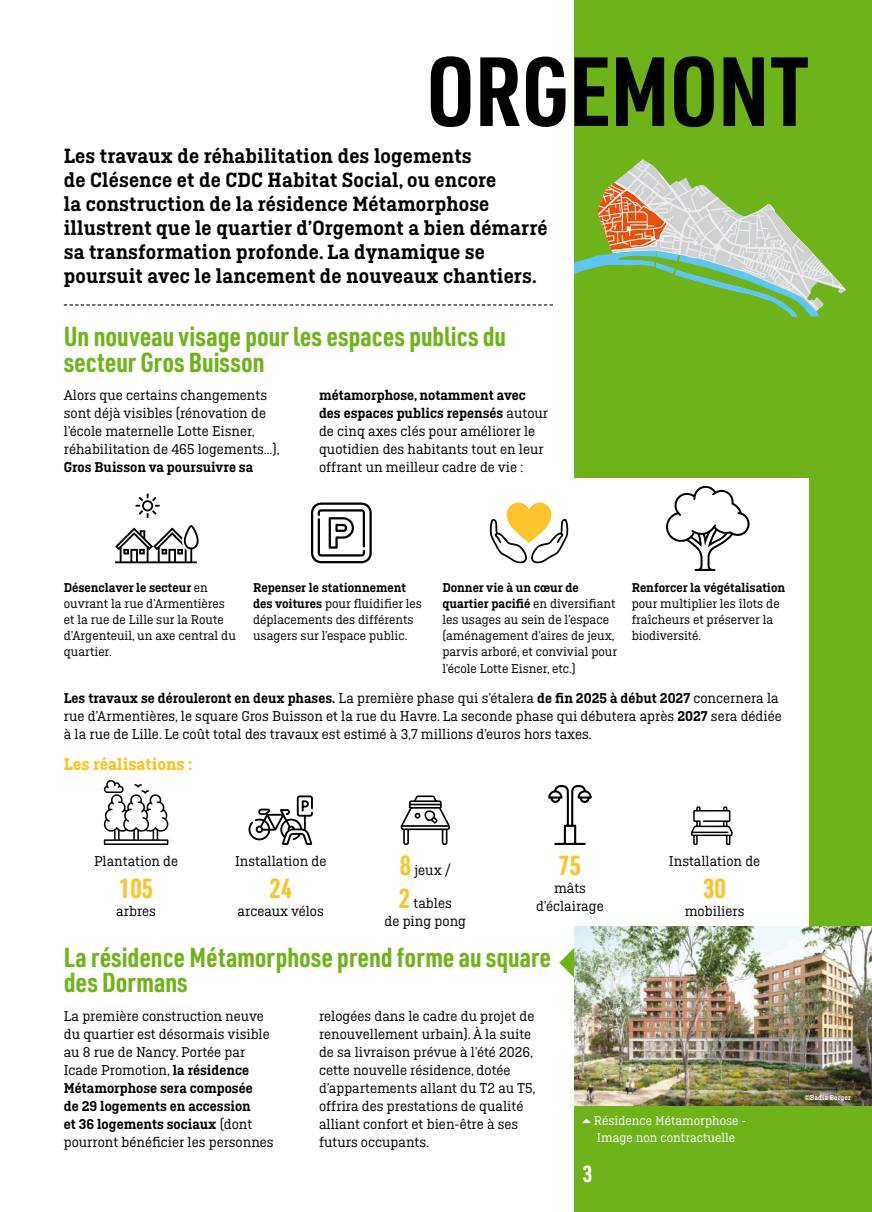
<style>
.page{position:relative;width:872px;height:1212px;background:#fff}
.page>*{position:absolute;margin:0;border:0;box-sizing:border-box;transform-origin:0 0}
.t1{font:700 96px "URWDIN Cond";color:#000}
.t2{font:700 27px/25.5px "URWDIN Cond";color:#6fb31b}
.t3{font:700 27px "URWDIN Cond";color:#fbc32c}
.t4{font:700 22.8px "URWDIN Cond";color:#fff}
.t5{font:600 21.75px/24px "Ciutadella Slab W04";letter-spacing:.005em;color:#000}
.t6{font:700 18px "Ciutadella Slab W04";color:#fbc32c}
.t7{font:15px/18px "Ciutadella Slab W04";color:#000}
.t8{font:600 15px "Ciutadella Slab W04";color:#000}
.t9{font:13.5px/16.2px "Ciutadella Slab W04";color:#000}
.t10{font:13.5px/16.2px "Ciutadella Slab W04";color:#fff;text-align:center}
.t11{font:600 13.5px "Ciutadella Slab W04";color:#000}
.t12{font:600 7.5px "Ciutadella Slab W04";color:#fff}
.s1{font-weight:600}
.s2{font-family:"URWDIN Cond";font-weight:700;font-size:27px;color:#fbc32c}
</style>
<div class="page">
<svg style="left:64px;top:304px;width:489px;height:1px"></svg>
<div style="left:574px;top:0;width:298px;height:1212px;background:#6fb31b"></div>
<svg style="left:574px;top:159px;width:272px;height:157px"></svg>
<svg style="left:559px;top:948px;width:15px;height:30px"></svg>
<div style="left:64px;top:478px;width:744px;height:448px;background:#fff"></div>
<svg style="left:135px;top:493px;width:25px;height:25px"></svg>
<svg style="left:115px;top:525px;width:84px;height:38px"></svg>
<svg style="left:666px;top:485px;width:84px;height:86px"></svg>
<img style="left:574px;top:926px;width:298px;height:179px">
<svg style="left:103px;top:780px;width:66px;height:65px"></svg>
<svg style="left:248px;top:795px;width:65px;height:50px"></svg>
<svg style="left:401px;top:795px;width:49px;height:50px"></svg>
<svg style="left:548px;top:785px;width:43px;height:60px"></svg>
<svg style="left:691px;top:806px;width:42px;height:39px"></svg>
<svg style="left:311px;top:502px;width:61px;height:61px"></svg>
<svg style="left:489px;top:502px;width:80px;height:62px"></svg>
<h1 class="t1" style="left:426px;top:26px;width:383px">ORGEMONT</h1>
<p class="t5" style="left:64px;top:144px;width:485px">Les travaux de réhabilitation des logements<br>de Clésence et de CDC Habitat Social, ou encore<br>la construction de la résidence Métamorphose illustrent que le quartier d’Orgemont a bien démarré sa transformation profonde. La dynamique se poursuit avec le lancement de nouveaux chantiers.</p>
<h2 class="t2" style="left:64px;top:323px;width:444px">Un nouveau visage pour les espaces publics du secteur Gros Buisson</h2>
<p class="t7" style="left:64px;top:386px;width:218px">Alors que certains changements sont déjà visibles (rénovation de l’école maternelle Lotte Eisner, réhabilitation de 465 logements…),</p>
<p class="t8" style="left:64px;top:459px;width:191px">Gros Buisson va poursuivre sa</p>
<p class="t7" style="left:319px;top:386px;width:231px"><span class="s1">métamorphose, notamment avec des espaces publics repensés</span> autour de cinq axes clés pour améliorer le quotidien des habitants tout en leur offrant un meilleur cadre de vie :</p>
<p class="t9" style="left:64px;top:579px;width:174px"><span class="s1">Désenclaver le secteur</span> en ouvrant la rue d’Armentières et la rue de Lille sur la Route d’Argenteuil, un axe central du quartier.</p>
<p class="t9" style="left:253px;top:579px;width:170px"><span class="s1">Repenser le stationnement des voitures</span> pour fluidifier les déplacements des différents usagers sur l’espace public.</p>
<p class="t9" style="left:442px;top:579px;width:176px"><span class="s1">Donner vie à un cœur de quartier pacifié</span> en diversifiant les usages au sein de l’espace (aménagement d’aires de jeux, parvis arboré, et convivial pour l’école Lotte Eisner, etc.)</p>
<p class="t11" style="left:631px;top:579px;width:155px">Renforcer la végétalisation</p>
<p class="t9" style="left:631px;top:595px;width:149px">pour multiplier les îlots de fraîcheurs et préserver la biodiversité.</p>
<p class="t7" style="left:64px;top:689px;width:719px"><span class="s1">Les travaux se dérouleront en deux phases.</span> La première phase qui s’étalera <span class="s1">de fin 2025 à début 2027</span> concernera la rue d’Armentières, le square Gros Buisson et la rue du Havre. La seconde phase qui débutera après <span class="s1">2027</span> sera dédiée à la rue de Lille. Le coût total des travaux est estimé à 3,7 millions d’euros hors taxes.</p>
<p class="t6" style="left:64px;top:753px;width:130px">Les réalisations :</p>
<p class="t7" style="left:94px;top:852px;width:86px">Plantation de</p>
<h2 class="t3" style="left:119px;top:870px;width:36px">105</h2>
<p class="t7" style="left:116px;top:902px;width:41px">arbres</p>
<p class="t7" style="left:235px;top:852px;width:93px">Installation de</p>
<h2 class="t3" style="left:269px;top:870px;width:24px">24</h2>
<p class="t7" style="left:238px;top:902px;width:88px">arceaux vélos</p>
<p class="t7" style="left:399px;top:854px;width:54px;line-height:32.4px"><span class="s2">8</span> jeux /<br><span class="s2">2</span> tables</p>
<p class="t7" style="left:384px;top:912px;width:83px">de ping pong</p>
<h2 class="t3" style="left:558px;top:847px;width:24px">75</h2>
<p class="t7" style="left:536px;top:879px;width:69px;text-align:center">mâts d’éclairage</p>
<p class="t7" style="left:669px;top:852px;width:93px">Installation de</p>
<h2 class="t3" style="left:703px;top:870px;width:24px">30</h2>
<p class="t7" style="left:685px;top:902px;width:61px">mobiliers</p>
<h2 class="t2" style="left:64px;top:943px;width:489px">La résidence Métamorphose prend forme au square des Dormans</h2>
<p class="t7" style="left:64px;top:1007px;width:211px">La première construction neuve du quartier est désormais visible au 8 rue de Nancy. Portée par<br>Icade Promotion, <span class="s1">la résidence<br>Métamorphose sera composée<br>de 29 logements en accession<br>et 36 logements sociaux</span> (dont pourront bénéficier les personnes</p>
<p class="t7" style="left:319px;top:1007px;width:218px">relogées dans le cadre du projet de renouvellement urbain). À la suite de sa livraison prévue à l’été 2026, cette nouvelle résidence, dotée d’appartements allant du T2 au T5, offrira des prestations de qualité alliant confort et bien-être à ses futurs occupants.</p>
<p class="t10" style="left:583px;top:1113px;width:165px">➢ Résidence Métamorphose -<br>Image non contractuelle</p>
<h3 class="t4" style="left:583px;top:1159px;width:11px">3</h3>
<p class="t12" style="left:804px;top:1093px;width:48px">©Badia Berger</p>
</div>
